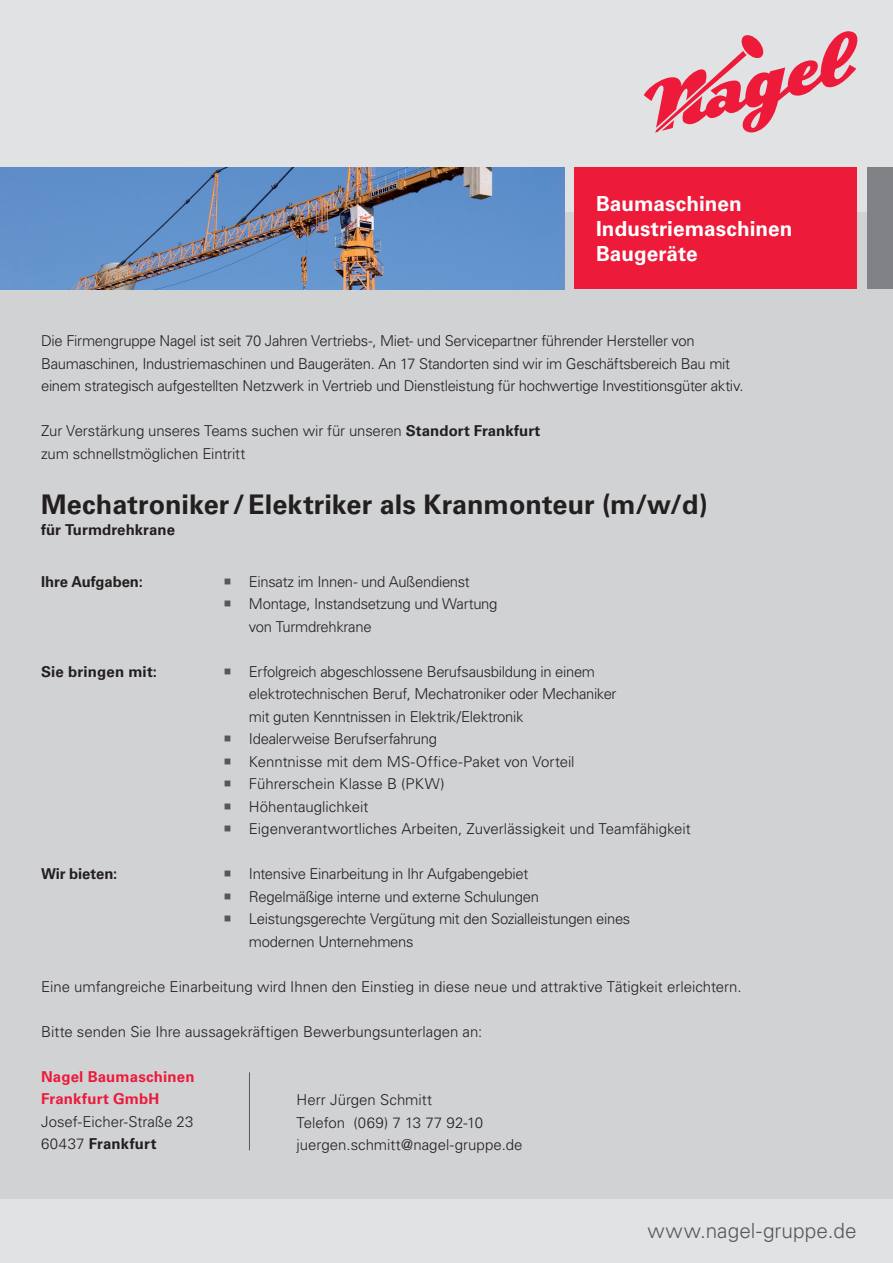
<style>
.page{position:relative;width:893px;height:1263px;background:#e1e2e4}
.page>*{position:absolute;margin:0;border:0;box-sizing:border-box;transform-origin:0 0}
.t1{font:700 27px "Univers LT Std";color:#231f20}
.t2{font:300 21px "Univers LT Std";letter-spacing:.005em;color:#57585a}
.t3{font:700 20.7px/24.9px "Univers LT Std";letter-spacing:.005em;color:#fff}
.t4{font:300 15px/22.5px "Univers LT Std";letter-spacing:-.015em;color:#231f20}
.t5{font:700 15px "Univers LT Std";color:#231f20}
.t6{font:700 15px/22.5px "Univers LT Std";letter-spacing:.01em;color:#ed1a3a}
.s1{font-weight:700}
.s2{color:#57585a}
</style>
<div class="page">
<div style="left:0;top:212px;width:893px;height:986px;background:#d1d2d4"></div>
<div style="left:867px;top:168px;width:26px;height:121px;background:#808285"></div>
<svg style="left:609px;top:31px;width:284px;height:137px"></svg>
<img style="left:0;top:167px;width:564px;height:122px">
<hr style="left:249px;top:1072px;width:1px;height:78px;background:#57585a">
<div style="left:575px;top:168px;width:282px;height:121px;background:#ed1a3a"></div>
<h3 class="t3" style="left:596px;top:192px;width:198px">Baumaschinen<br>Industriemaschinen<br>Baugeräte</h3>
<p class="t4" style="left:41px;top:330px;width:704px">Die Firmengruppe Nagel ist seit 70 Jahren Vertriebs-, Miet- und Servicepartner führender Hersteller von<br>Baumaschinen, Industriemaschinen und Baugeräten. An 17 Standorten sind wir im Geschäftsbereich Bau mit einem strategisch aufgestellten Netzwerk in Vertrieb und Dienstleistung für hochwertige Investitionsgüter aktiv.</p>
<p class="t4" style="left:41px;top:420px;width:501px">Zur Verstärkung unseres Teams suchen wir für unseren <span class="s1">Standort Frankfurt </span>zum schnellstmöglichen Eintritt</p>
<h1 class="t1" style="left:41px;top:488px;width:668px">Mechatroniker /Elektriker als Kranmonteur (m/w/d)</h1>
<p class="t5" style="left:41px;top:521px;width:135px">für Turmdrehkrane</p>
<p class="t5" style="left:41px;top:573px;width:103px">Ihre Aufgaben:</p>
<p class="t4" style="left:223px;top:570px;width:248px"><span class="s2">○</span> Einsatz im Innen- und Außendienst</p>
<p class="t4" style="left:249px;top:593px;width:250px;text-indent:-25px"><span class="s2">○</span> Montage, Instandsetzung und Wartung von Turmdrehkrane</p>
<p class="t5" style="left:41px;top:663px;width:118px">Sie bringen mit:</p>
<p class="t4" style="left:249px;top:660px;width:369px;text-indent:-25px"><span class="s2">○</span> Erfolgreich abgeschlossene Berufsausbildung in einem elektrotechnischen Beruf, Mechatroniker oder Mechaniker mit guten Kenntnissen in Elektrik/Elektronik</p>
<p class="t4" style="left:223px;top:728px;width:215px"><span class="s2">○</span> Idealerweise Berufserfahrung</p>
<p class="t4" style="left:223px;top:750px;width:353px"><span class="s2">○</span> Kenntnisse mit dem MS-Office-Paket von Vorteil</p>
<p class="t4" style="left:223px;top:773px;width:223px"><span class="s2">○</span> Führerschein Klasse B (PKW)</p>
<p class="t4" style="left:223px;top:795px;width:146px"><span class="s2">○</span> Höhentauglichkeit</p>
<p class="t4" style="left:223px;top:818px;width:469px"><span class="s2">○</span> Eigenverantwortliches Arbeiten, Zuverlässigkeit und Teamfähigkeit</p>
<p class="t5" style="left:41px;top:865px;width:78px">Wir bieten:</p>
<p class="t4" style="left:223px;top:863px;width:306px"><span class="s2">○</span> Intensive Einarbeitung in Ihr Aufgabengebiet</p>
<p class="t4" style="left:223px;top:885px;width:317px"><span class="s2">○</span> Regelmäßige interne und externe Schulungen</p>
<p class="t4" style="left:249px;top:908px;width:383px;text-indent:-25px"><span class="s2">○</span> Leistungsgerechte Vergütung mit den Sozialleistungen eines modernen Unternehmens</p>
<p class="t4" style="left:41px;top:975px;width:702px">Eine umfangreiche Einarbeitung wird Ihnen den Einstieg in diese neue und attraktive Tätigkeit erleichtern.</p>
<p class="t4" style="left:41px;top:1020px;width:443px">Bitte senden Sie Ihre aussagekräftigen Bewerbungsunterlagen an:</p>
<p class="t6" style="left:41px;top:1065px;width:155px">Nagel Baumaschinen<br>Frankfurt GmbH</p>
<p class="t4" style="left:41px;top:1110px;width:154px">Josef-Eicher-Straße 23<br>60437 <span class="s1">Frankfurt</span></p>
<p class="t4" style="left:297px;top:1088px;width:227px">Herr Jürgen Schmitt<br>Telefon (069) 7 13 77 92-10 juergen.schmitt@nagel-gruppe.de</p>
<h2 class="t2" style="left:647px;top:1217px;width:211px">www.nagel-gruppe.de</h2>
</div>
